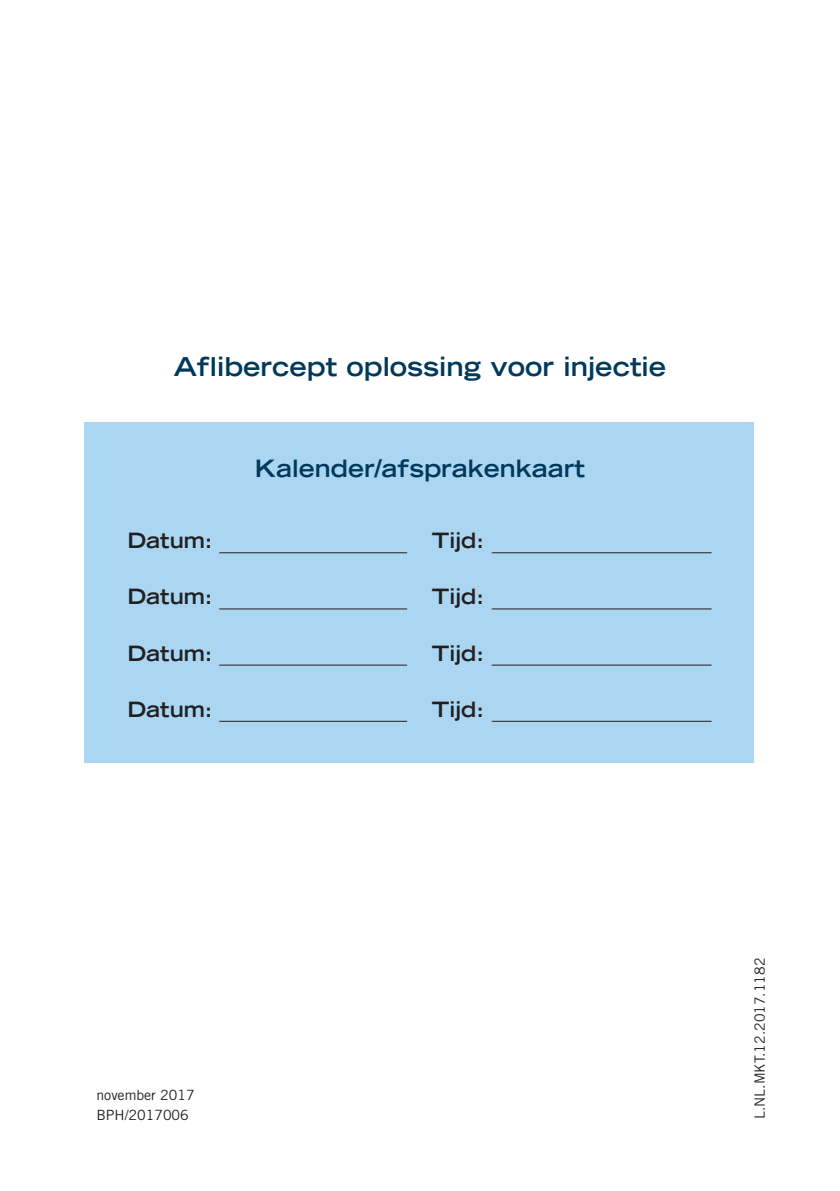
<style>
.page{position:relative;width:840px;height:1191px;background:#fff}
.page>*{position:absolute;margin:0;border:0;box-sizing:border-box;transform-origin:0 0}
.t1{font:700 expanded 26px "Trade Gothic LT Std";color:#00395c}
.t2{font:700 expanded 24px "Trade Gothic LT Std";color:#00395c}
.t3{font:700 expanded 21.2px "Trade Gothic LT Std";color:#231f20}
.t4{font:14px "Trade Gothic LT Std";color:#231f20}
</style>
<div class="page">
<div style="left:84px;top:422px;width:669px;height:341px;background:#aad6f2"></div>
<hr style="left:219px;top:552px;width:188px;height:1px;background:#231f20">
<hr style="left:219px;top:608px;width:188px;height:1px;background:#231f20">
<hr style="left:219px;top:664px;width:188px;height:1px;background:#231f20">
<hr style="left:219px;top:721px;width:188px;height:1px;background:#231f20">
<hr style="left:491px;top:552px;width:220px;height:1px;background:#231f20">
<hr style="left:491px;top:608px;width:220px;height:1px;background:#231f20">
<hr style="left:491px;top:664px;width:220px;height:1px;background:#231f20">
<hr style="left:491px;top:721px;width:220px;height:1px;background:#231f20">
<p class="t1" style="left:174px;top:350px;width:493px">Aflibercept oplossing voor injectie</p>
<p class="t3" style="left:127px;top:527px;width:87px">Datum:</p>
<p class="t3" style="left:127px;top:583px;width:87px">Datum:</p>
<p class="t3" style="left:127px;top:639px;width:87px">Datum:</p>
<p class="t3" style="left:127px;top:695px;width:87px">Datum:</p>
<p class="t2" style="left:255px;top:452px;width:331px">Kalender/afsprakenkaart</p>
<p class="t3" style="left:431px;top:527px;width:54px">Tijd:</p>
<p class="t3" style="left:431px;top:583px;width:54px">Tijd:</p>
<p class="t3" style="left:431px;top:639px;width:54px">Tijd:</p>
<p class="t3" style="left:431px;top:695px;width:54px">Tijd:</p>
<p class="t4" style="left:96px;top:1087px;width:100px">november 2017</p>
<p class="t4" style="left:96px;top:1106px;width:94px">BPH/2017006</p>
<p class="t4" style="left:751px;top:1118px;width:162px;rotate:-90deg">L.NL.MKT.12.2017.1182</p>
</div>
